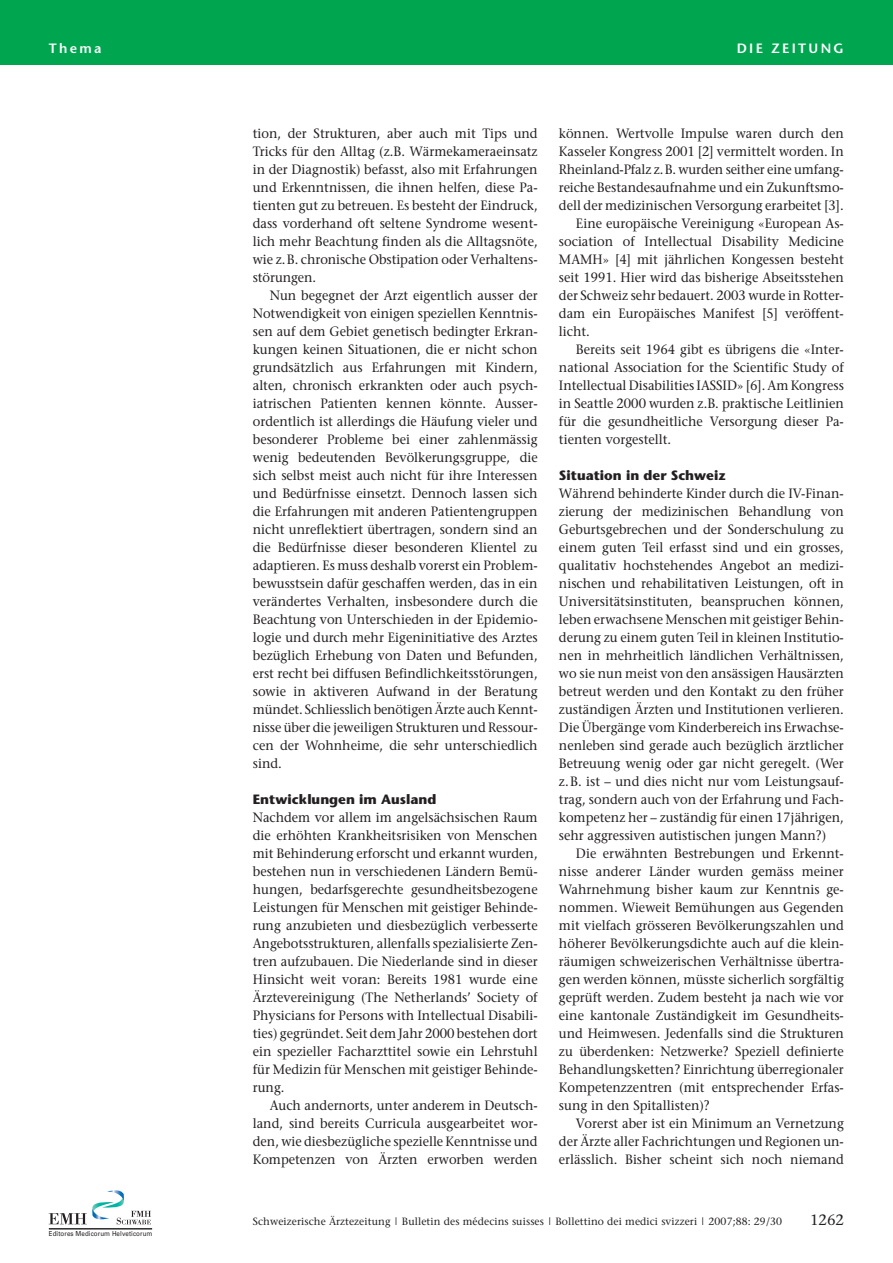
<style>
.page{position:relative;width:893px;height:1263px;background:#fff}
.page>*{position:absolute;margin:0;border:0;box-sizing:border-box;transform-origin:0 0}
.t1{font:15px "Stone Serif";color:#231f20}
.t2{font:13.5px/18px "Stone Serif";color:#231f20;text-align:justify;scale:.95 1}
.t3{font:700 13.5px "Stone Sans";color:#231f20}
.t4{font:600 13.5px "Stone Sans";letter-spacing:.17em;color:#fff}
.t5{font:10.5px "Stone Serif";letter-spacing:.01em;color:#231f20}
.t6{font:6.9px "Univers";letter-spacing:.015em;color:#231f20;scale:.9 1}
</style>
<div class="page">
<svg style="left:49px;top:1190px;width:102px;height:34px"></svg>
<hr style="left:49px;top:1228px;width:103px;height:1px;background:#231f20">
<div style="left:0;top:0;width:893px;height:64px;background:#00a54f"></div>
<p class="t4" style="left:49px;top:42px;width:54px">Thema</p>
<p class="t4" style="left:737px;top:42px;width:109px">DIE ZEITUNG</p>
<p class="t2" style="left:253px;top:126px;width:301px">tion, der Strukturen, aber auch mit Tips und Tricks für den Alltag (z.B. Wärmekameraeinsatz in der Diagnostik) befasst, also mit Erfahrungen und Erkenntnissen, die ihnen helfen, diese Pa&shy;tienten gut zu betreuen. Es besteht der Eindruck, dass vorderhand oft seltene Syndrome wesent&shy;lich mehr Beachtung finden als die Alltagsnöte, wie z.B. chronische Obstipation oder Verhaltens&shy;störungen.</p>
<p class="t2" style="left:253px;top:288px;width:301px;text-indent:17px">Nun begegnet der Arzt eigentlich ausser der Notwendigkeit von einigen speziellen Kenntnis&shy;sen auf dem Gebiet genetisch bedingter Erkran&shy;kungen keinen Situationen, die er nicht schon grundsätzlich aus Erfahrungen mit Kindern, alten, chronisch erkrankten oder auch psych&shy;iatrischen Patienten kennen könnte. Ausser&shy;ordentlich ist allerdings die Häufung vieler und besonderer Probleme bei einer zahlenmässig wenig bedeutenden Bevölkerungsgruppe, die sich selbst meist auch nicht für ihre Interessen und Bedürfnisse einsetzt. Dennoch lassen sich die Erfahrungen mit anderen Patientengruppen nicht unreflektiert übertragen, sondern sind an die Bedürfnisse dieser besonderen Klientel zu adaptieren. Es muss deshalb vorerst ein Problem&shy;bewusstsein dafür geschaffen werden, das in ein verändertes Verhalten, insbesondere durch die Beachtung von Unterschieden in der Epidemio&shy;logie und durch mehr Eigeninitiative des Arztes bezüglich Erhebung von Daten und Befunden, erst recht bei diffusen Befindlichkeitsstörungen, sowie in aktiveren Aufwand in der Beratung mündet. Schliesslich benötigen Ärzte auch Kennt&shy;nisse über die jeweiligen Strukturen und Ressour&shy;cen der Wohnheime, die sehr unterschiedlich sind.</p>
<p class="t3" style="left:253px;top:794px;width:185px">Entwicklungen im Ausland</p>
<p class="t2" style="left:253px;top:810px;width:301px">Nachdem vor allem im angelsächsischen Raum die erhöhten Krankheitsrisiken von Menschen mit Behinderung erforscht und erkannt wurden, bestehen nun in verschiedenen Ländern Bemü&shy;hungen, bedarfsgerechte gesundheitsbezogene Leistungen für Menschen mit geistiger Behinde&shy;rung anzubieten und diesbezüglich verbesserte Angebotsstrukturen, allenfalls spezialisierte Zen&shy;tren aufzubauen. Die Niederlande sind in dieser Hinsicht weit voran: Bereits 1981 wurde eine Ärztevereinigung (The Netherlands’ Society of Physicians for Persons with Intellectual Disabili&shy;ties) gegründet. Seit dem Jahr 2000 bestehen dort ein spezieller Facharzttitel sowie ein Lehrstuhl für Medizin für Menschen mit geistiger Behinde&shy;rung.</p>
<p class="t2" style="left:253px;top:1098px;width:301px;text-indent:17px">Auch andernorts, unter anderem in Deutsch&shy;land, sind bereits Curricula ausgearbeitet wor&shy;den, wie diesbezügliche spezielle Kenntnisse und Kompetenzen von Ärzten erworben werden</p>
<p class="t2" style="left:559px;top:126px;width:301px">können. Wertvolle Impulse waren durch den</p>
<p class="t2" style="left:559px;top:144px;width:301px">Kasseler Kongress 2001 [2] vermittelt worden. In</p>
<p class="t2" style="left:559px;top:162px;width:301px">Rheinland-Pfalz z.B. wurden seither eine umfang-</p>
<p class="t2" style="left:559px;top:180px;width:301px">reiche Bestandesaufnahme und ein Zukunftsmo-</p>
<p class="t2" style="left:559px;top:198px;width:301px">dell der medizinischen Versorgung erarbeitet [3].</p>
<p class="t2" style="left:576px;top:216px;width:283px">Eine europäische Vereinigung «European As-</p>
<p class="t2" style="left:559px;top:234px;width:301px">sociation of Intellectual Disability Medicine</p>
<p class="t2" style="left:559px;top:252px;width:301px">MAMH» [4] mit jährlichen Kongessen besteht</p>
<p class="t2" style="left:559px;top:270px;width:301px">seit 1991. Hier wird das bisherige Abseitsstehen</p>
<p class="t2" style="left:559px;top:288px;width:301px">der Schweiz sehr bedauert. 2003 wurde in Rotter-</p>
<p class="t2" style="left:559px;top:306px;width:301px">dam ein Europäisches Manifest [5] veröffent-</p>
<p class="t2" style="left:559px;top:324px;width:34px">licht.</p>
<p class="t2" style="left:576px;top:342px;width:283px">Bereits seit 1964 gibt es übrigens die «Inter-</p>
<p class="t2" style="left:559px;top:360px;width:301px">national Association for the Scientific Study of</p>
<p class="t2" style="left:559px;top:378px;width:301px">Intellectual Disabilities IASSID» [6]. Am Kongress</p>
<p class="t2" style="left:559px;top:396px;width:301px">in Seattle 2000 wurden z.B. praktische Leitlinien</p>
<p class="t2" style="left:559px;top:414px;width:301px">für die gesundheitliche Versorgung dieser Pa-</p>
<p class="t2" style="left:559px;top:432px;width:120px">tienten vorgestellt.</p>
<p class="t3" style="left:559px;top:470px;width:168px">Situation in der Schweiz</p>
<p class="t2" style="left:559px;top:486px;width:301px">Während behinderte Kinder durch die IV-Finan&shy;zierung der medizinischen Behandlung von Geburtsgebrechen und der Sonderschulung zu einem guten Teil erfasst sind und ein grosses, qualitativ hochstehendes Angebot an medizi&shy;nischen und rehabilitativen Leistungen, oft in Universitätsinstituten, beanspruchen können, leben erwachsene Menschen mit geistiger Behin&shy;derung zu einem guten Teil in kleinen Institutio&shy;nen in mehrheitlich ländlichen Verhältnissen, wo sie nun meist von den ansässigen Hausärzten betreut werden und den Kontakt zu den früher zuständigen Ärzten und Institutionen verlieren.<br>Die Übergänge vom Kinderbereich ins Erwachse&shy;nenleben sind gerade auch bezüglich ärztlicher Betreuung wenig oder gar nicht geregelt. (Wer z.B. ist – und dies nicht nur vom Leistungsauf&shy;trag, sondern auch von der Erfahrung und Fach&shy;kompetenz her – zuständig für einen 17jährigen, sehr aggressiven autistischen jungen Mann?)</p>
<p class="t2" style="left:559px;top:846px;width:301px;text-indent:17px">Die erwähnten Bestrebungen und Erkennt&shy;nisse anderer Länder wurden gemäss meiner Wahrnehmung bisher kaum zur Kenntnis ge&shy;nommen. Wieweit Bemühungen aus Gegenden mit vielfach grösseren Bevölkerungszahlen und höherer Bevölkerungsdichte auch auf die klein&shy;räumigen schweizerischen Verhältnisse übertra&shy;gen werden können, müsste sicherlich sorgfältig geprüft werden. Zudem besteht ja nach wie vor eine kantonale Zuständigkeit im Gesundheits&shy;und Heimwesen. Jedenfalls sind die Strukturen zu überdenken: Netzwerke? Speziell definierte Behandlungsketten? Einrichtung überregionaler Kompetenzzentren (mit entsprechender Erfas&shy;sung in den Spitallisten)?</p>
<p class="t2" style="left:559px;top:1116px;width:301px;text-indent:17px">Vorerst aber ist ein Minimum an Vernetzung der Ärzte aller Fachrichtungen und Regionen un&shy;erlässlich. Bisher scheint sich noch niemand</p>
<p class="t6" style="left:49px;top:1229px;width:117px">Editores Medicorum Helveticorum</p>
<p class="t5" style="left:253px;top:1217px;width:531px">Schweizerische Ärztezeitung | Bulletin des médecins suisses | Bollettino dei medici svizzeri | 2007;88: 29/30</p>
<p class="t1" style="left:810px;top:1213px;width:35px">1262</p>
</div>
